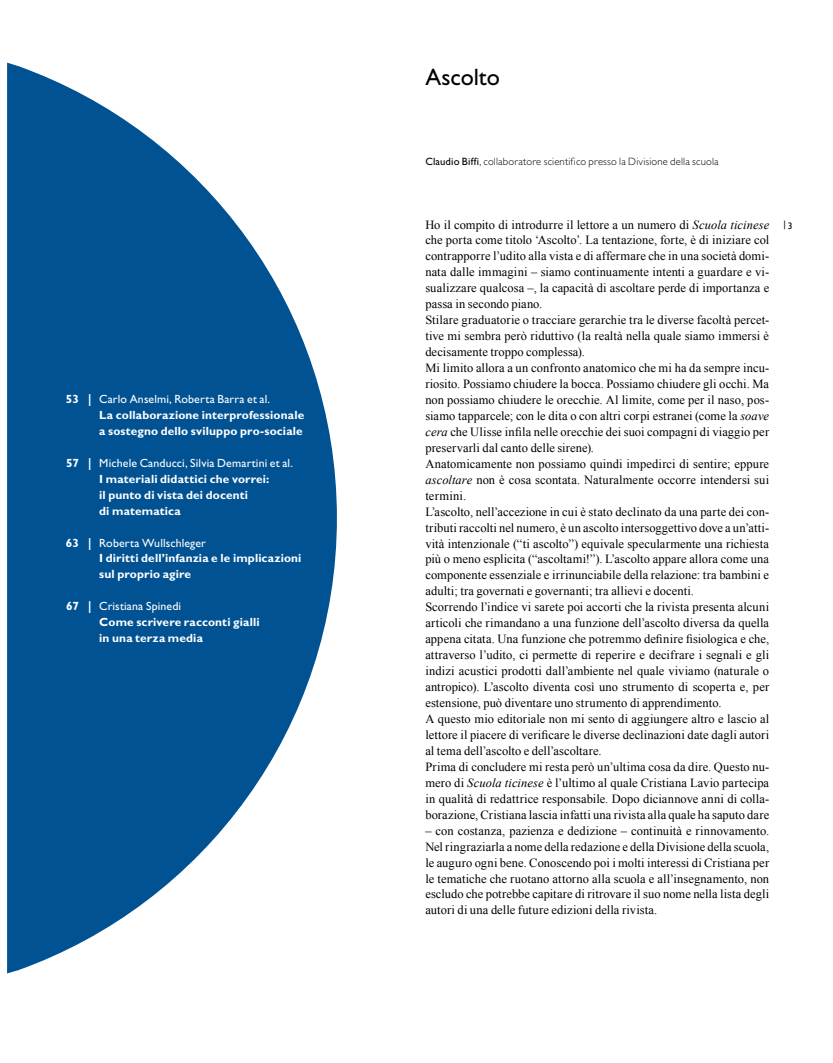
<style>
.page{position:relative;width:833px;height:1063px;background:#fff}
.page>*{position:absolute;margin:0;border:0;box-sizing:border-box;transform-origin:0 0}
.t1{font:23.75px "Gill Sans";color:#000}
.t2{font:12.5px/16px "Times New Roman";letter-spacing:.005em;color:#000}
.t3{font:700 11.88px/16px "Gill Sans";letter-spacing:.015em;color:#fff}
.t4{font:300 10.62px "Gill Sans";letter-spacing:.015em;color:#000}
.t5{font:9.38px "Gill Alt One";color:#000}
.s1{font-weight:400}
.s2{font-style:italic}
</style>
<div class="page">
<svg style="left:7px;top:63px;width:12px;height:910px;background:#025394"></svg>
<svg style="left:18px;top:66px;width:319px;height:904px;fill:#005293"></svg>
<p class="t3" style="left:99px;top:391px;width:206px;text-indent:-33px">53 | <span class="s1">Carlo Anselmi, Roberta Barra et al.<br></span>La collaborazione interprofessionale a sostegno dello sviluppo pro-sociale</p>
<p class="t3" style="left:99px;top:455px;width:195px;text-indent:-33px">57 | <span class="s1">Michele Canducci, Silvia Demartini et al.<br></span>I materiali didattici che vorrei:<br>il punto di vista dei docenti<br>di matematica</p>
<p class="t3" style="left:99px;top:534px;width:204px;text-indent:-33px">63 | <span class="s1">Roberta Wullschleger<br></span>I diritti dell’infanzia e le implicazioni sul proprio agire</p>
<p class="t3" style="left:99px;top:598px;width:162px;text-indent:-33px">67 | <span class="s1">Cristiana Spinedi<br></span>Come scrivere racconti gialli in una terza media</p>
<h1 class="t1" style="left:425px;top:63px;width:76px">Ascolto</h1>
<p class="t4" style="left:425px;top:155px;width:295px"><span class="s1">Claudio Biffi</span>, collaboratore scientifico presso la Divisione della scuola</p>
<p class="t2" style="left:425px;top:216px;width:345px">Ho il compito di introdurre il lettore a un numero di <span class="s2">Scuola ticinese </span>che porta come titolo ‘Ascolto’. La tentazione, forte, è di iniziare col contrapporre l’udito alla vista e di affermare che in una società domi&shy;nata dalle immagini – siamo continuamente intenti a guardare e vi&shy;sualizzare qualcosa –, la capacità di ascoltare perde di importanza e passa in secondo piano.<br>Stilare graduatorie o tracciare gerarchie tra le diverse facoltà percet&shy;tive mi sembra però riduttivo (la realtà nella quale siamo immersi è decisamente troppo complessa).<br>Mi limito allora a un confronto anatomico che mi ha da sempre incu&shy;riosito. Possiamo chiudere la bocca. Possiamo chiudere gli occhi. Ma non possiamo chiudere le orecchie. Al limite, come per il naso, pos&shy;siamo tapparcele; con le dita o con altri corpi estranei (come la <span class="s2">soave cera</span> che Ulisse infila nelle orecchie dei suoi compagni di viaggio per preservarli dal canto delle sirene).<br>Anatomicamente non possiamo quindi impedirci di sentire; eppure <span class="s2">ascoltare</span> non è cosa scontata. Naturalmente occorre intendersi sui termini.<br>L’ascolto, nell’accezione in cui è stato declinato da una parte dei con&shy;tributi raccolti nel numero, è un ascolto intersoggettivo dove a un’atti&shy;vità intenzionale (“ti ascolto”) equivale specularmente una richiesta più o meno esplicita (“ascoltami!”). L’ascolto appare allora come una componente essenziale e irrinunciabile della relazione: tra bambini e adulti; tra governati e governanti; tra allievi e docenti.<br>Scorrendo l’indice vi sarete poi accorti che la rivista presenta alcuni articoli che rimandano a una funzione dell’ascolto diversa da quella appena citata. Una funzione che potremmo definire fisiologica e che, attraverso l’udito, ci permette di reperire e decifrare i segnali e gli indizi acustici prodotti dall’ambiente nel quale viviamo (naturale o antropico). L’ascolto diventa così uno strumento di scoperta e, per estensione, può diventare uno strumento di apprendimento.<br>A questo mio editoriale non mi sento di aggiungere altro e lascio al lettore il piacere di verificare le diverse declinazioni date dagli autori al tema dell’ascolto e dell’ascoltare.<br>Prima di concludere mi resta però un’ultima cosa da dire. Questo nu&shy;mero di <span class="s2">Scuola ticinese</span> è l’ultimo al quale Cristiana Lavio partecipa in qualità di redattrice responsabile. Dopo diciannove anni di colla&shy;borazione, Cristiana lascia infatti una rivista alla quale ha saputo dare</p>
<p class="t2" style="left:425px;top:822px;width:345px;text-align:justify">– con costanza, pazienza e dedizione – continuità e rinnovamento.<br>Nel ringraziarla a nome della redazione e della Divisione della scuola, le auguro ogni bene. Conoscendo poi i molti interessi di Cristiana per le tematiche che ruotano attorno alla scuola e all’insegnamento, non escludo che potrebbe capitare di ritrovare il suo nome nella lista degli autori di una delle future edizioni della rivista.</p>
<p class="t5" style="left:783px;top:219px;width:11px">| 3</p>
</div>
